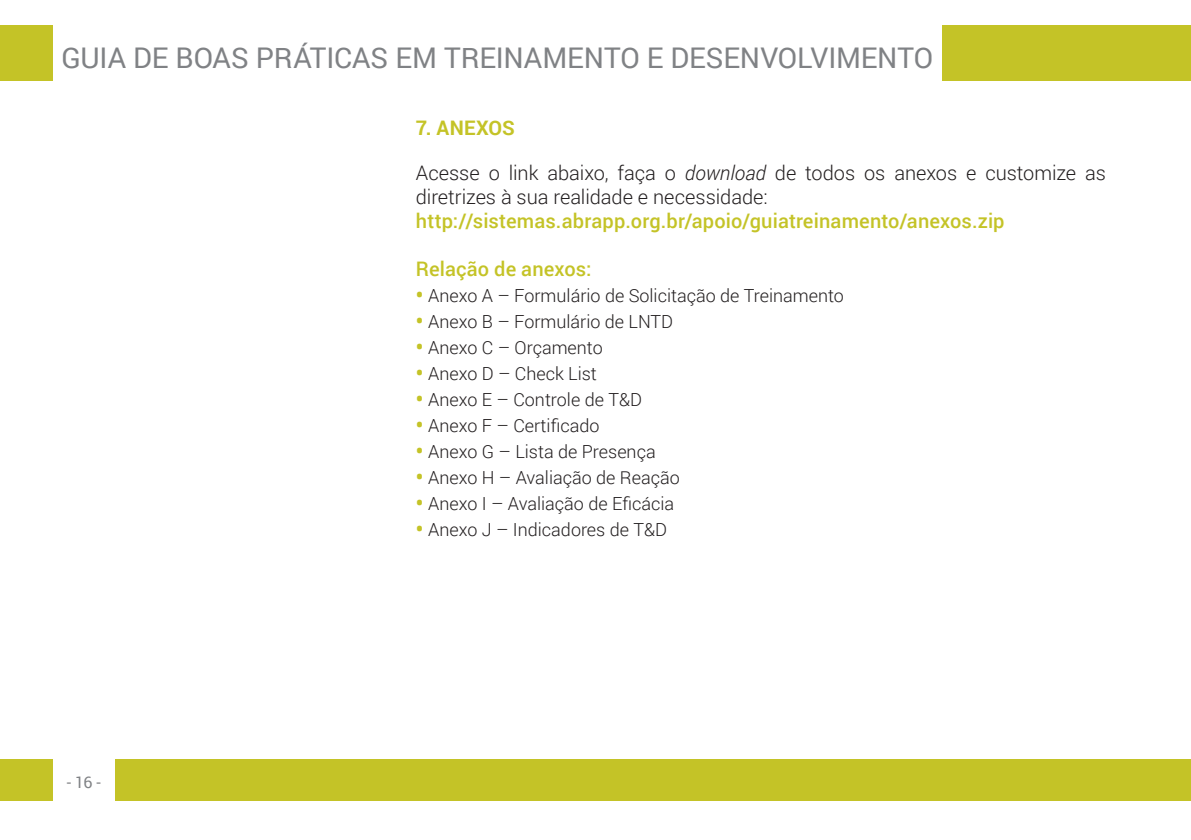
<style>
.page{position:relative;width:1191px;height:840px;background:#fff}
.page>*{position:absolute;margin:0;border:0;box-sizing:border-box;transform-origin:0 0}
.t1{font:28.4px "Roboto";letter-spacing:-.005em;color:#808285}
.t2{font:300 20px/24px "Roboto";color:#231f20}
.t3{font:500 20px "Roboto";letter-spacing:.005em;color:#c4c327}
.t4{font:700 20px "Roboto";letter-spacing:.01em;color:#c4c327}
.t5{font:300 18px "Roboto";color:#231f20}
.t6{font:16px "Roboto";color:#808285}
.s1{font-style:italic}
.s2{font-weight:900;font-size:20px;color:#c4c327}
</style>
<div class="page">
<div style="left:115px;top:758px;width:1076px;height:41px;background:#c4c327"></div>
<div style="left:0;top:758px;width:53px;height:41px;background:#c4c327"></div>
<div style="left:942px;top:26px;width:249px;height:55px;background:#c4c327"></div>
<div style="left:0;top:26px;width:53px;height:55px;background:#c4c327"></div>
<h1 class="t1" style="left:62px;top:38px;width:873px">GUIA DE BOAS PRÁTICAS EM TREINAMENTO E DESENVOLVIMENTO</h1>
<p class="t6" style="left:67px;top:770px;width:35px">- 16 -</p>
<p class="t4" style="left:416px;top:114px;width:101px">7. ANEXOS</p>
<p class="t2" style="left:416px;top:160px;width:691px">Acesse o link abaixo, faça o <span class="s1">download</span> de todos os anexos e customize as diretrizes à sua realidade e necessidade:</p>
<p class="t3" style="left:416px;top:207px;width:590px">http://sistemas.abrapp.org.br/apoio/guiatreinamento/anexos.zip</p>
<p class="t3" style="left:416px;top:255px;width:177px">Relação de anexos:</p>
<p class="t5" style="left:416px;top:283px;width:429px"><span class="s2">•</span> Anexo A – Formulário de Solicitação de Treinamento</p>
<p class="t5" style="left:416px;top:309px;width:259px"><span class="s2">•</span> Anexo B – Formulário de LNTD</p>
<p class="t5" style="left:416px;top:335px;width:188px"><span class="s2">•</span> Anexo C – Orçamento</p>
<p class="t5" style="left:416px;top:361px;width:182px"><span class="s2">•</span> Anexo D – Check List</p>
<p class="t5" style="left:416px;top:387px;width:227px"><span class="s2">•</span> Anexo E – Controle de T&amp;D</p>
<p class="t5" style="left:416px;top:413px;width:185px"><span class="s2">•</span> Anexo F – Certificado</p>
<p class="t5" style="left:416px;top:439px;width:241px"><span class="s2">•</span> Anexo G – Lista de Presença</p>
<p class="t5" style="left:416px;top:465px;width:265px"><span class="s2">•</span> Anexo H – Avaliação de Reação</p>
<p class="t5" style="left:416px;top:491px;width:260px"><span class="s2">•</span> Anexo I – Avaliação de Eficácia</p>
<p class="t5" style="left:416px;top:517px;width:253px"><span class="s2">•</span> Anexo J – Indicadores de T&amp;D</p>
</div>
